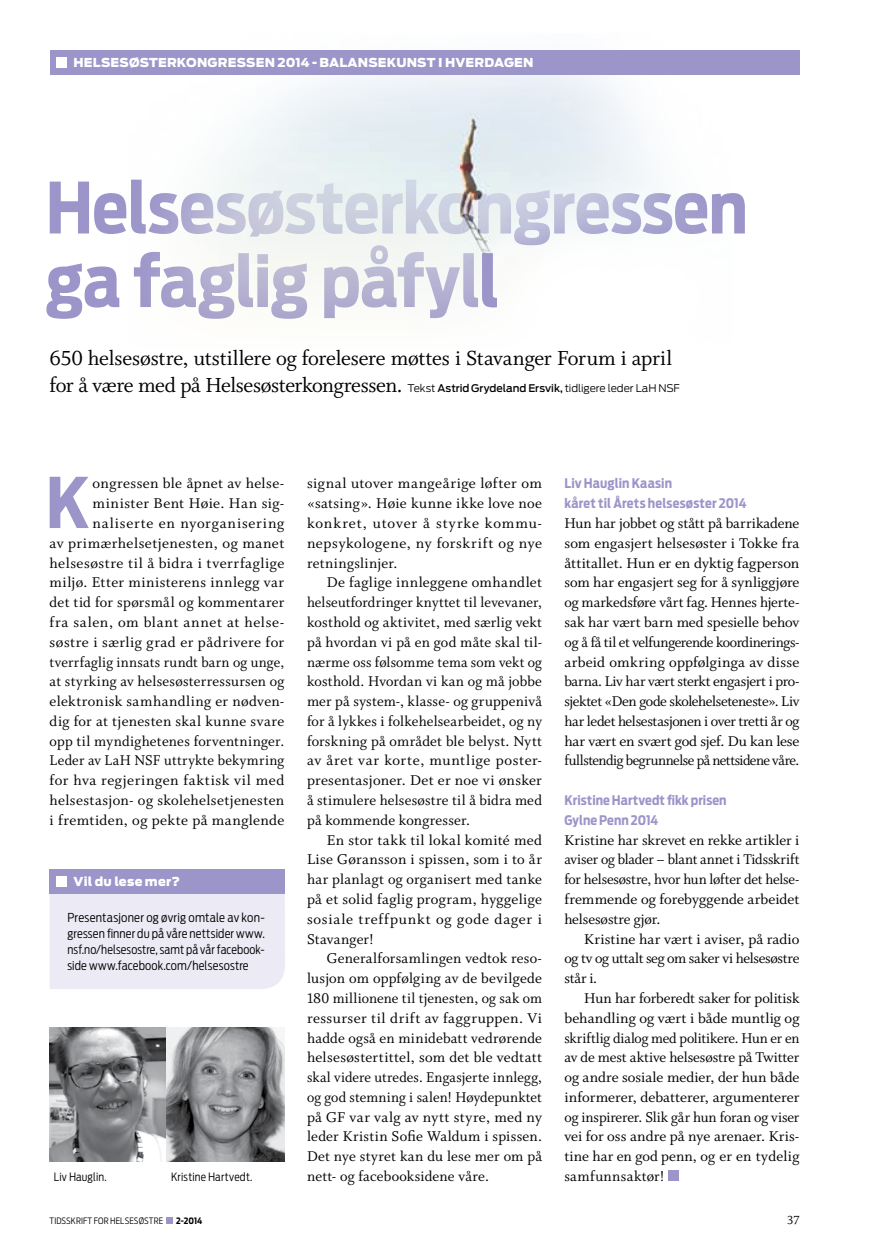
<style>
.page{position:relative;width:869px;height:1241px;background:#fff}
.page>*{position:absolute;margin:0;border:0;box-sizing:border-box;transform-origin:0 0}
.t1{font:700 70px/73.5px "Antenna Cond";letter-spacing:-.01em;color:#9b95c9}
.t2{font:700 69.12px "Antenna Cond";color:#9b95c9}
.t3{font:22.75px/26.2px "Whitman Roman LF";letter-spacing:-.015em;color:#000}
.t4{font:15.75px/19.8px "Whitman Roman LF";letter-spacing:.02em;color:#000;text-align:justify}
.t5{font:700 13.12px/19.8px "Antenna Cond";letter-spacing:.01em;color:#9b95c9}
.t6{font:13.12px "Whitman Roman LF";color:#000}
.t7{font:300 12.25px/16.1px "Antenna Cond";letter-spacing:.01em;color:#000;text-align:justify}
.t8{font:900 12.25px "Antenna";letter-spacing:.01em;color:#fff}
.t9{font:300 11.38px "Antenna Cond";letter-spacing:.015em;color:#000}
.t10{font:300 8.75px "Antenna Cond";letter-spacing:.015em;color:#000}
.t11{font:700 8.75px "Antenna Cond";color:#000}
.s1{font-family:"Antenna";font-weight:300;font-size:10.5px}
.s2{font-family:"Antenna";font-weight:500;font-size:10.5px}
</style>
<div class="page">
<div style="left:166px;top:1216px;width:7px;height:7px;background:#9b95c9"></div>
<img style="left:127px;top:74px;width:605px;height:213px">
<div style="left:50px;top:50px;width:749px;height:24px;background:#9b95c9"></div>
<div style="left:56px;top:57px;width:11px;height:10px;background:#fff"></div>
<div style="left:667px;top:1169px;width:11px;height:11px;background:#9b95c9"></div>
<div style="left:50px;top:872px;width:235px;height:117px;background:#ebeaf5"></div>
<div style="left:50px;top:868px;width:234px;height:25px;background:#9b95c9"></div>
<div style="left:56px;top:875px;width:11px;height:11px;background:#fff"></div>
<img style="left:50px;top:1027px;width:234px;height:134px">
<p class="t8" style="left:73px;top:55px;width:461px">HELSESØSTERKONGRESSEN 2014 - BALANSEKUNST I HVERDAGEN</p>
<h1 class="t1" style="left:46px;top:171px;width:703px">Helsesøsterkongressen ga faglig påfyll</h1>
<h3 class="t3" style="left:50px;top:346px;width:631px">650 helsesøstre, utstillere og forelesere møttes i Stavanger Forum i april for å være med på Helsesøsterkongressen. <span class="s1">Tekst</span> <span class="s2">Astrid Grydeland Ersvik,</span> <span class="s1">tidligere leder LaH NSF</span></h3>
<h2 class="t2" style="left:46px;top:461px;width:46px">K</h2>
<p class="t4" style="left:50px;top:474px;width:236px;text-align:right">ongressen ble åpnet av helse&shy;minister Bent Høie. Han sig&shy;naliserte en nyorganisering<br>av primærhelsetjenesten, og manet helsesøstre til å bidra i tverrfaglige miljø. Etter ministerens innlegg var det tid for spørsmål og kommentarer fra salen, om blant annet at helse&shy;søstre i særlig grad er pådrivere for tverrfaglig innsats rundt barn og unge, at styrking av helsesøsterressursen og elektronisk samhandling er nødven&shy;dig for at tjenesten skal kunne svare opp til myndighetenes forventninger.<br>Leder av LaH NSF uttrykte bekymring for hva regjeringen faktisk vil med helsestasjon- og skolehelsetjenesten i fremtiden, og pekte på manglende</p>
<p class="t4" style="left:307px;top:474px;width:236px">signal utover mangeårige løfter om «satsing». Høie kunne ikke love noe konkret, utover å styrke kommu&shy;nepsykologene, ny forskrift og nye retningslinjer.</p>
<p class="t4" style="left:307px;top:573px;width:236px;text-indent:20px">De faglige innleggene omhandlet helseutfordringer knyttet til levevaner, kosthold og aktivitet, med særlig vekt på hvordan vi på en god måte skal til&shy;nærme oss følsomme tema som vekt og kosthold. Hvordan vi kan og må jobbe mer på system-, klasse- og gruppenivå for å lykkes i folkehelsearbeidet, og ny forskning på området ble belyst. Nytt av året var korte, muntlige poster&shy;presentasjoner. Det er noe vi ønsker å stimulere helsesøstre til å bidra med på kommende kongresser.</p>
<p class="t4" style="left:307px;top:830px;width:236px;text-indent:20px">En stor takk til lokal komité med Lise Gøransson i spissen, som i to år har planlagt og organisert med tanke på et solid faglig program, hyggelige sosiale treffpunkt og gode dager i Stavanger!</p>
<p class="t4" style="left:307px;top:948px;width:236px;text-indent:20px">Generalforsamlingen vedtok reso&shy;lusjon om oppfølging av de bevilgede 180 millionene til tjenesten, og sak om ressurser til drift av faggruppen. Vi hadde også en minidebatt vedrørende helsesøstertittel, som det ble vedtatt skal videre utredes. Engasjerte innlegg, og god stemning i salen! Høydepunktet på GF var valg av nytt styre, med ny leder Kristin Sofie Waldum i spissen.<br>Det nye styret kan du lese mer om på nett- og facebooksidene våre.</p>
<p class="t8" style="left:74px;top:874px;width:108px">VIL DU LESE MER?</p>
<p class="t7" style="left:67px;top:909px;width:199px">Presentasjoner og øvrig omtale av kon&shy;gressen finner du på våre nettsider www. nsf.no/helsesostre, samt på vår facebook&shy;side www.facebook.com/helsesostre</p>
<p class="t9" style="left:54px;top:1169px;width:54px">Liv Hauglin.</p>
<p class="t9" style="left:171px;top:1169px;width:83px">Kristine Hartvedt.</p>
<p class="t5" style="left:564px;top:474px;width:183px">Liv Hauglin Kaasin<br>kåret til Årets helsesøster 2014</p>
<p class="t4" style="left:564px;top:513px;width:236px">Hun har jobbet og stått på barrikadene som engasjert helsesøster i Tokke fra åttitallet. Hun er en dyktig fagperson som har engasjert seg for å synliggjøre og markedsføre vårt fag. Hennes hjerte&shy;sak har vært barn med spesielle behov og å få til et velfungerende koordinerings&shy;arbeid omkring oppfølginga av disse barna. Liv har vært sterkt engasjert i pro&shy;sjektet «Den gode skolehelseteneste». Liv har ledet helsestasjonen i over tretti år og har vært en svært god sjef. Du kan lese fullstendig begrunnelse på nettsidene våre.</p>
<p class="t5" style="left:564px;top:790px;width:164px">Kristine Hartvedt fikk prisen<br>Gylne Penn 2014</p>
<p class="t4" style="left:564px;top:830px;width:236px">Kristine har skrevet en rekke artikler i aviser og blader – blant annet i Tidsskrift for helsesøstre, hvor hun løfter det helse&shy;fremmende og forebyggende arbeidet helsesøstre gjør.</p>
<p class="t4" style="left:564px;top:929px;width:236px;text-indent:20px">Kristine har vært i aviser, på radio og tv og uttalt seg om saker vi helsesøstre står i.</p>
<p class="t4" style="left:564px;top:988px;width:236px;text-indent:20px">Hun har forberedt saker for politisk behandling og vært i både muntlig og skriftlig dialog med politikere. Hun er en av de mest aktive helsesøstre på Twitter og andre sosiale medier, der hun både informerer, debatterer, argumenterer og inspirerer. Slik går hun foran og viser vei for oss andre på nye arenaer. Kris&shy;tine har en god penn, og er en tydelig samfunnsaktør!</p>
<p class="t10" style="left:50px;top:1214px;width:115px">TIDSSKRIFT FOR HELSESØSTRE</p>
<p class="t11" style="left:176px;top:1214px;width:28px">2-2014</p>
<p class="t6" style="left:786px;top:1212px;width:14px">37</p>
</div>
